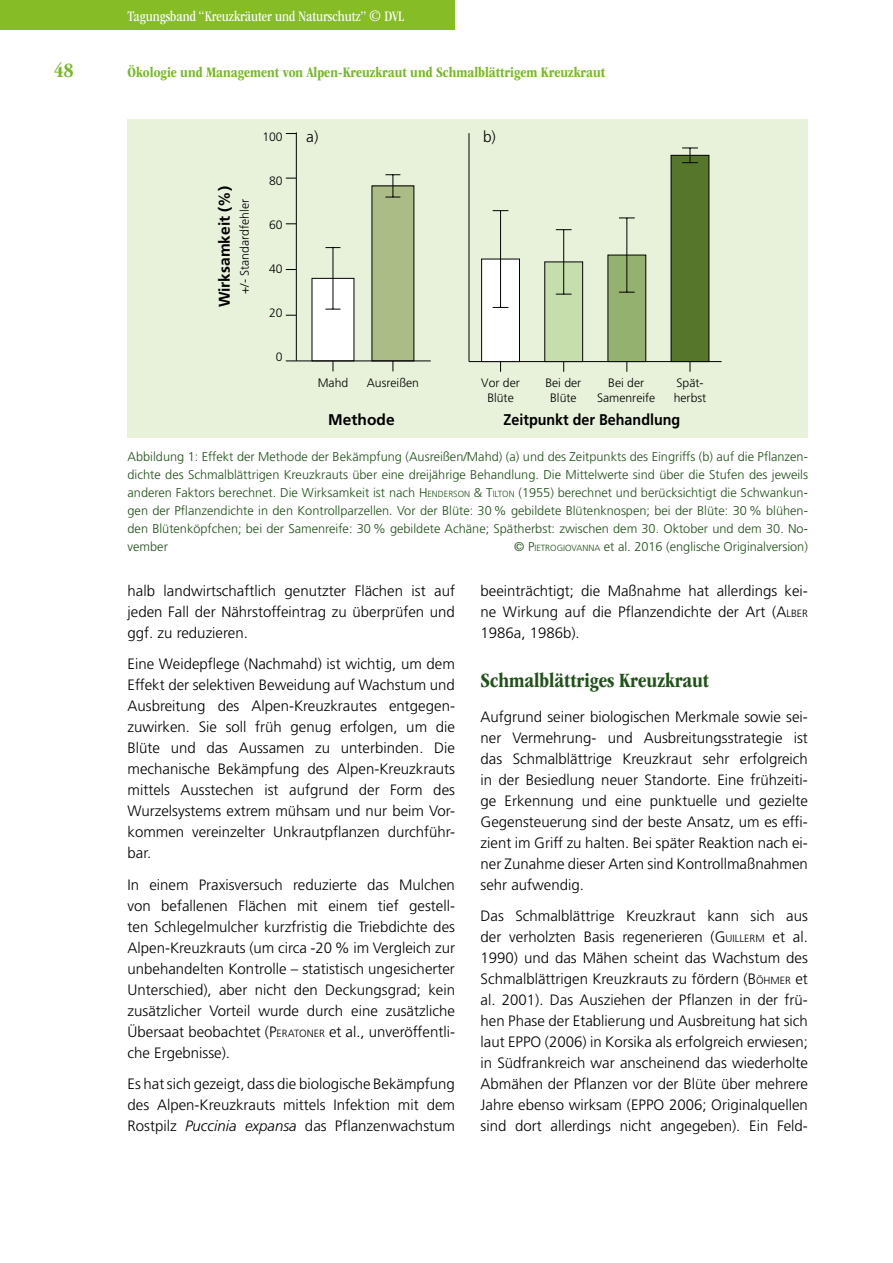
<style>
.page{position:relative;width:893px;height:1263px;background:#fff}
.page>*{position:absolute;margin:0;border:0;box-sizing:border-box;transform-origin:0 0}
.LT_-_Ueber2_-_2-Sp{font:700 condensed 21px "ITC Garamond Std";color:#205118}
.t1{font:700 condensed 21px "ITC Garamond Std";color:#76b82a}
.t2{font:700 15.45px "Frutiger LT Std";color:#000;scale:.92 1}
.t3{font:700 15.45px "Frutiger LT Std";color:#000}
.t4{font:300 15.45px "Frutiger LT Std";color:#000}
.LT_2-Sp{font:300 15px/21px "Frutiger LT Std";color:#000;text-align:justify}
.t5{font:700 condensed 15px "ITC Garamond Std";color:#76b82a}
.t6{font:condensed 15px "ITC Garamond Std";color:#fff}
.t7{font:300 12.75px/18px "Frutiger LT Std";color:#205118;text-align:justify}
.t8{font:300 12.15px/14.7px "Frutiger LT Std";color:#000;text-align:center}
.s1{font-style:inherit}
.s2{font-size:8.85px}
.s3{font-size:10.5px}
.s4{font-style:italic}
</style>
<div class="page">
<div style="left:0;top:0;width:455px;height:30px;background:#86bc25"></div>
<div style="left:128px;top:119px;width:680px;height:319px;background:#e8f1da"></div>
<div style="left:372px;top:186px;width:42px;height:175px;background:#abbc86"></div>
<div style="left:312px;top:278px;width:42px;height:83px;background:#fff"></div>
<hr style="left:296px;top:132px;width:1px;height:229px;background:#010202">
<hr style="left:286px;top:360px;width:145px;height:1px;background:#010202">
<div style="left:312px;top:278px;width:42px;height:83px;border:1px solid #010202"></div>
<svg style="left:325px;top:247px;width:15px;height:1px"></svg>
<hr style="left:333px;top:248px;width:1px;height:61px;background:#010202">
<svg style="left:325px;top:309px;width:15px;height:1px"></svg>
<svg style="left:385px;top:174px;width:15px;height:24px"></svg>
<hr style="left:469px;top:361px;width:253px;height:1px;background:#010202">
<hr style="left:469px;top:133px;width:1px;height:229px;background:#010202">
<div style="left:482px;top:259px;width:37px;height:103px;background:#fff"></div>
<div style="left:481px;top:259px;width:39px;height:103px;border:1px solid #010202"></div>
<div style="left:545px;top:262px;width:38px;height:100px;background:#c5deac"></div>
<div style="left:544px;top:262px;width:39px;height:100px;border:1px solid #010202"></div>
<div style="left:608px;top:255px;width:38px;height:107px;background:#95b16f"></div>
<div style="left:608px;top:255px;width:38px;height:107px;border:1px solid #010202"></div>
<div style="left:671px;top:155px;width:38px;height:207px;background:#56762b"></div>
<div style="left:671px;top:155px;width:38px;height:207px;border:1px solid #010202"></div>
<svg style="left:493px;top:210px;width:15px;height:1px"></svg>
<hr style="left:500px;top:211px;width:1px;height:96px;background:#010202">
<svg style="left:493px;top:307px;width:15px;height:1px"></svg>
<svg style="left:556px;top:229px;width:16px;height:1px"></svg>
<hr style="left:563px;top:230px;width:1px;height:64px;background:#010202">
<svg style="left:556px;top:294px;width:16px;height:1px"></svg>
<svg style="left:619px;top:218px;width:16px;height:1px"></svg>
<hr style="left:626px;top:218px;width:1px;height:74px;background:#010202">
<svg style="left:619px;top:292px;width:16px;height:1px"></svg>
<svg style="left:682px;top:148px;width:16px;height:15px"></svg>
<p class="t6" style="left:128px;top:8px;width:278px">Tagungsband “Kreuzkräuter und Naturschutz” © DVL</p>
<h1 class="t1" style="left:54px;top:58px;width:21px">48</h1>
<p class="t5" style="left:128px;top:63px;width:479px">Ökologie und Management von Alpen-Kreuzkraut und Schmalblättrigem Kreuzkraut</p>
<p class="t3" style="left:215px;top:307px;width:123px;rotate:-90deg">Wirksamkeit (%)</p>
<p class="t8" style="left:237px;top:294px;width:96px;rotate:-90deg">+/- Standardfehler</p>
<p class="t8" style="left:262px;top:130px;width:22px">100</p>
<p class="t4" style="left:306px;top:128px;width:14px">a)</p>
<p class="t4" style="left:483px;top:128px;width:14px">b)</p>
<p class="t8" style="left:269px;top:174px;width:15px">80</p>
<p class="t8" style="left:269px;top:218px;width:15px">60</p>
<p class="t8" style="left:269px;top:262px;width:15px">40</p>
<p class="t8" style="left:269px;top:306px;width:15px">20</p>
<p class="t8" style="left:276px;top:350px;width:8px">0</p>
<p class="t8" style="left:318px;top:376px;width:32px">Mahd</p>
<p class="t8" style="left:367px;top:376px;width:54px">Ausreißen</p>
<p class="t8" style="left:481px;top:376px;width:40px">Vor der<br>Blüte</p>
<p class="t8" style="left:545px;top:376px;width:37px">Bei der<br>Blüte</p>
<p class="t8" style="left:597px;top:376px;width:60px">Bei der<br>Samenreife</p>
<p class="t3" style="left:328px;top:411px;width:68px">Methode</p>
<p class="t2" style="left:503px;top:411px;width:194px">Zeitpunkt der Behandlung</p>
<p class="t8" style="left:674px;top:376px;width:34px;text-align:left">Spät&shy;herbst</p>
<p class="t7" style="left:128px;top:448px;width:682px">Abbildung 1: Effekt der Methode der Bekämpfung (Ausreißen/Mahd) (a) und des Zeitpunkts des Eingriffs (b) auf die Pflanzen&shy;dichte des Schmalblättrigen Kreuzkrauts über eine dreijährige Behandlung. Die Mittelwerte sind über die Stufen des jeweils anderen Faktors berechnet. Die Wirksamkeit ist nach <span class="s1">H</span> <span class="s2">ENDERSON</span> <span class="s1">&amp; T</span><span class="s2">ILTON</span> (1955) berechnet und berücksichtigt die Schwankun&shy;gen der Pflanzendichte in den Kontrollparzellen. Vor der Blüte: 30 % gebildete Blütenknospen; bei der Blüte: 30 % blühen&shy;den Blütenköpfchen; bei der Samenreife: 30 % gebildete Achäne; Spätherbst: zwischen dem 30. Oktober und dem 30. No&shy;vember</p>
<p class="t7" style="left:514px;top:538px;width:295px">© <span class="s1">P</span><span class="s2">IETROGIOVANNA</span> et al. 2016 (englische Originalversion)</p>
<p class="LT_2-Sp" style="left:128px;top:580px;width:329px">halb landwirtschaftlich genutzter Flächen ist auf jeden Fall der Nährstoffeintrag zu überprüfen und ggf. zu reduzieren.</p>
<p class="LT_2-Sp" style="left:128px;top:654px;width:329px">Eine Weidepflege (Nachmahd) ist wichtig, um dem Effekt der selektiven Beweidung auf Wachstum und Ausbreitung des Alpen-Kreuzkrautes entgegen&shy;zuwirken. Sie soll früh genug erfolgen, um die Blüte und das Aussamen zu unterbinden. Die mechanische Bekämpfung des Alpen-Kreuzkrauts mittels Ausstechen ist aufgrund der Form des Wurzelsystems extrem mühsam und nur beim Vor&shy;kommen vereinzelter Unkrautpflanzen durchführ&shy;bar.</p>
<p class="LT_2-Sp" style="left:128px;top:874px;width:329px">In einem Praxisversuch reduzierte das Mulchen von befallenen Flächen mit einem tief gestell&shy;ten Schlegelmulcher kurzfristig die Triebdichte des Alpen-Kreuzkrauts (um circa -20 % im Vergleich zur unbehandelten Kontrolle – statistisch ungesicherter Unterschied), aber nicht den Deckungsgrad; kein zusätzlicher Vorteil wurde durch eine zusätzliche Übersaat beobachtet (<span class="s1">P</span><span class="s3">ERATONER</span> et al., unveröffentli&shy;che Ergebnisse).</p>
<p class="LT_2-Sp" style="left:128px;top:1074px;width:329px">Es hat sich gezeigt, dass die biologische Bekämpfung des Alpen-Kreuzkrauts mittels Infektion mit dem Rostpilz <span class="s4">Puccinia expansa</span> das Pflanzenwachstum</p>
<p class="LT_2-Sp" style="left:480px;top:580px;width:329px">beeinträchtigt; die Maßnahme hat allerdings kei&shy;ne Wirkung auf die Pflanzendichte der Art (<span class="s1">A</span><span class="s3">LBER </span>1986a, 1986b).</p>
<h4 class="LT_-_Ueber2_-_2-Sp" style="left:480px;top:669px;width:230px">Schmalblättriges Kreuzkraut</h4>
<p class="LT_2-Sp" style="left:480px;top:706px;width:329px">Aufgrund seiner biologischen Merkmale sowie sei&shy;ner Vermehrung- und Ausbreitungsstrategie ist das Schmalblättrige Kreuzkraut sehr erfolgreich in der Besiedlung neuer Standorte. Eine frühzeiti&shy;ge Erkennung und eine punktuelle und gezielte Gegensteuerung sind der beste Ansatz, um es effi&shy;zient im Griff zu halten. Bei später Reaktion nach ei&shy;ner Zunahme dieser Arten sind Kontrollmaßnahmen sehr aufwendig.</p>
<p class="LT_2-Sp" style="left:480px;top:906px;width:329px">Das Schmalblättrige Kreuzkraut kann sich aus der verholzten Basis regenerieren (<span class="s1">G</span> <span class="s3">UILLERM</span> et al.<br>1990) und das Mähen scheint das Wachstum des Schmalblättrigen Kreuzkrauts zu fördern (<span class="s1">B</span> <span class="s3">ÖHMER</span> et al. 2001). Das Ausziehen der Pflanzen in der frü&shy;hen Phase der Etablierung und Ausbreitung hat sich laut <span class="s1">EPPO</span></p>
<p class="LT_2-Sp" style="left:480px;top:1032px;width:329px;text-indent:64px">(2006) in Korsika als erfolgreich erwiesen; in Südfrankreich war anscheinend das wiederholte Abmähen der Pflanzen vor der Blüte über mehrere Jahre ebenso wirksam (<span class="s1">EPPO</span></p>
<p class="LT_2-Sp" style="left:480px;top:1095px;width:329px;text-align:right">2006; Originalquellen<br>sind dort allerdings nicht angegeben). Ein Feld-</p>
</div>
